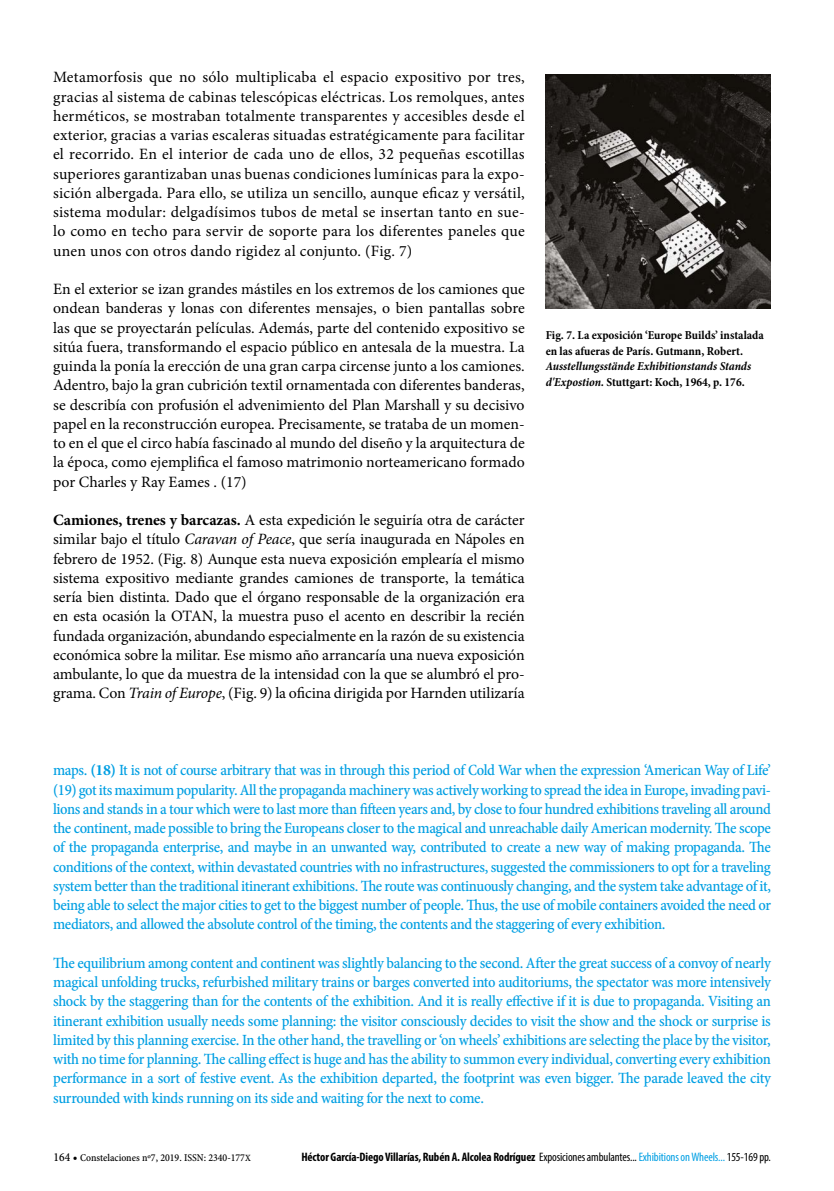
<style>
.page{position:relative;width:834px;height:1191px;background:#fff}
.page>*{position:absolute;margin:0;border:0;box-sizing:border-box;transform-origin:0 0}
.t1{font:15.75px/19.2px "Minion Pro";color:#000;text-align:justify}
.t2{font:15.75px/19.2px "Minion Pro Medium Cn Capt";letter-spacing:-.025em;color:#009fe3;text-align:justify}
.t3{font:700 condensed 12.25px "Myriad Pro";letter-spacing:-.01em;color:#000}
.t4{font:italic 700 condensed 12.25px/15.8px "Minion Pro";letter-spacing:-.005em;color:#000}
.t5{font:700 condensed 12.25px/15.8px "Minion Pro";color:#000}
.t6{font:10.5px "Minion Pro Medium Cn Capt";color:#000}
.s1{font-weight:700}
.s2{font-style:italic}
.s3{font-style:normal}
.s4{font-family:"Minion Pro";font-weight:700}
.s5{font-size:12.25px}
.s6{font-size:9.62px}
.s7{font-weight:400}
.s8{font-weight:400;color:#009fe3}
</style>
<div class="page">
<img style="left:545px;top:74px;width:225px;height:234px">
<p class="t1" style="left:53px;top:68px;width:473px">Metamorfosis que no sólo multiplicaba el espacio expositivo por tres, gracias al sistema de cabinas telescópicas eléctricas. Los remolques, antes herméticos, se mostraban totalmente transparentes y accesibles desde el exterior, gracias a varias escaleras situadas estratégicamente para facilitar el recorrido. En el interior de cada uno de ellos, 32 pequeñas escotillas superiores garantizaban unas buenas condiciones lumínicas para la expo&shy;sición albergada. Para ello, se utiliza un sencillo, aunque eficaz y versátil, sistema modular: delgadísimos tubos de metal se insertan tanto en sue&shy;lo como en techo para servir de soporte para los diferentes paneles que unen unos con otros dando rigidez al conjunto. (Fig. 7)</p>
<p class="t1" style="left:53px;top:279px;width:473px">En el exterior se izan grandes mástiles en los extremos de los camiones que ondean banderas y lonas con diferentes mensajes, o bien pantallas sobre las que se proyectarán películas. Además, parte del contenido expositivo se sitúa fuera, transformando el espacio público en antesala de la muestra. La guinda la ponía la erección de una gran carpa circense junto a los camiones.<br>Adentro, bajo la gran cubrición textil ornamentada con diferentes banderas, se describía con profusión el advenimiento del Plan Marshall y su decisivo papel en la reconstrucción europea. Precisamente, se trataba de un momen&shy;to en el que el circo había fascinado al mundo del diseño y la arquitectura de la época, como ejemplifica el famoso matrimonio norteamericano formado por Charles y Ray Eames . (17)</p>
<p class="t1" style="left:53px;top:510px;width:473px"><span class="s1">Camiones, trenes y barcazas.</span> A esta expedición le seguiría otra de carácter similar bajo el título <span class="s2">Caravan of Peace</span>, que sería inaugurada en Nápoles en febrero de 1952. (Fig. 8) Aunque esta nueva exposición emplearía el mismo sistema expositivo mediante grandes camiones de transporte, la temática sería bien distinta. Dado que el órgano responsable de la organización era en esta ocasión la OTAN, la muestra puso el acento en describir la recién fundada organización, abundando especialmente en la razón de su existencia económica sobre la militar. Ese mismo año arrancaría una nueva exposición ambulante, lo que da muestra de la intensidad con la que se alumbró el pro&shy;grama. Con <span class="s2">Train of Europe</span>, (Fig. 9) la oficina dirigida por Harnden utilizaría</p>
<p class="t5" style="left:545px;top:327px;width:220px">Fig. 7. La exposición ‘Europe Builds’ instalada en las afueras de París. Gutmann, Robert.</p>
<p class="t4" style="left:545px;top:358px;width:207px">Ausstellungsstände Exhibitionstands Stands d'Expostion. <span class="s3">Stuttgart: Koch, 1964, p. 176.</span></p>
<p class="t2" style="left:53px;top:761px;width:719px">maps. <span class="s4">(18)</span> It is not of course arbitrary that was in through this period of Cold War when the expression ‘American Way of Life’ (19) got its maximum popularity. All the propaganda machinery was actively working to spread the idea in Europe, invading pavi&shy;lions and stands in a tour which were to last more than fifteen years and, by close to four hundred exhibitions traveling all around the continent, made possible to bring the Europeans closer to the magical and unreachable daily American modernity. The scope of the propaganda enterprise, and maybe in an unwanted way, contributed to create a new way of making propaganda. The conditions of the context, within devastated countries with no infrastructures, suggested the commissioners to opt for a traveling system better than the traditional itinerant exhibitions. The route was continuously changing, and the system take advantage of it, being able to select the major cities to get to the biggest number of people. Thus, the use of mobile containers avoided the need or mediators, and allowed the absolute control of the timing, the contents and the staggering of every exhibition.</p>
<p class="t2" style="left:53px;top:953px;width:719px">The equilibrium among content and continent was slightly balancing to the second. After the great success of a convoy of nearly magical unfolding trucks, refurbished military trains or barges converted into auditoriums, the spectator was more intensively shock by the staggering than for the contents of the exhibition. And it is really effective if it is due to propaganda. Visiting an itinerant exhibition usually needs some planning: the visitor consciously decides to visit the show and the shock or surprise is limited by this planning exercise. In the other hand, the travelling or ‘on wheels’ exhibitions are selecting the place by the visitor, with no time for planning. The calling effect is huge and has the ability to summon every individual, converting every exhibition performance in a sort of festive event. As the exhibition departed, the footprint was even bigger. The parade leaved the city surrounded with kinds running on its side and waiting for the next to come.</p>
<p class="t6" style="left:54px;top:1150px;width:199px"><span class="s5">164 •</span> Constelaciones nº7, 2019. ISSN: 2340-177<span class="s6">X</span></p>
<p class="t3" style="left:301px;top:1149px;width:471px">Héctor García-Diego Villarías, Rubén A. Alcolea Rodríguez <span class="s7">Exposiciones ambulantes...</span> <span class="s8">Exhibitions on Wheels...</span> <span class="s7">155-169 pp.</span></p>
</div>
